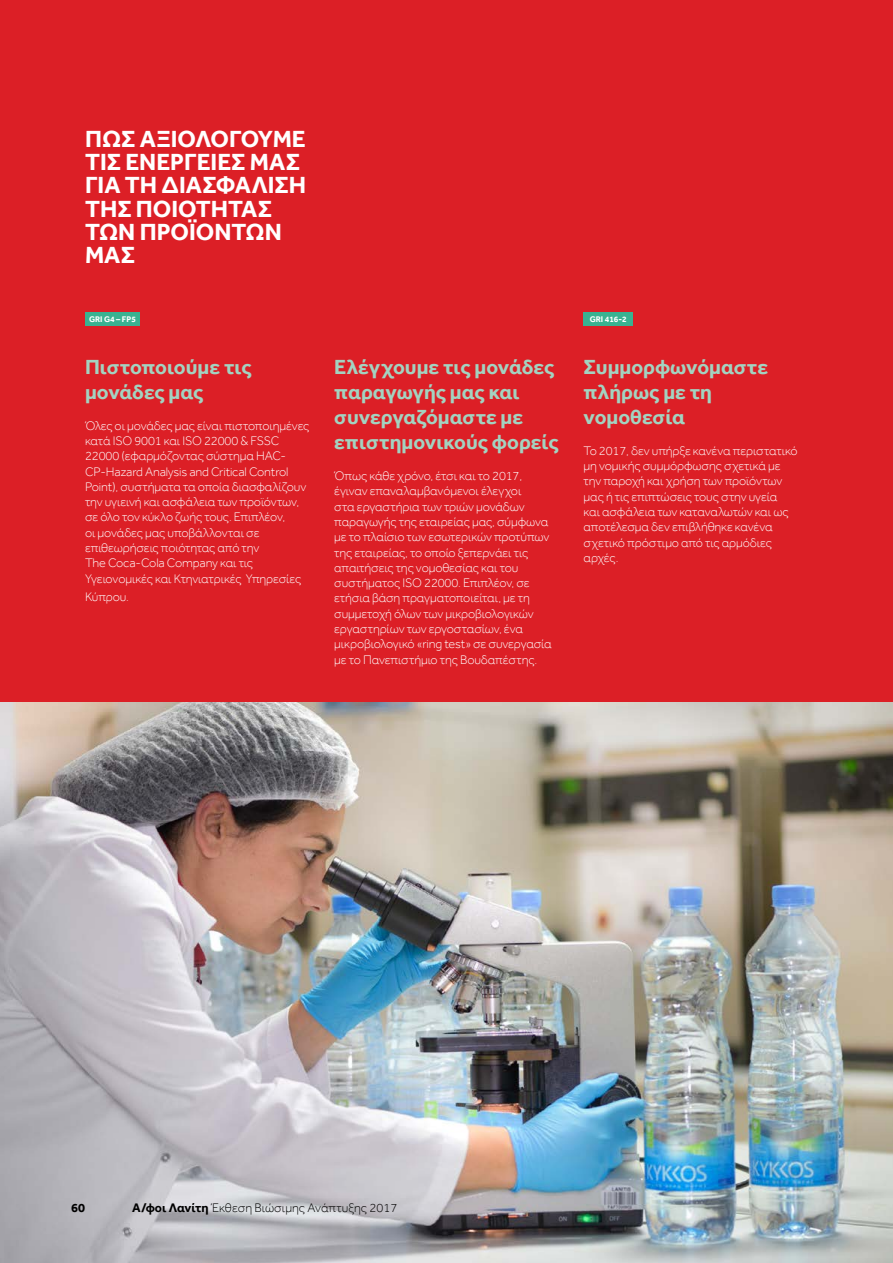
<style>
.page{position:relative;width:893px;height:1263px;background:#dc1f26}
.page>*{position:absolute;margin:0;border:0;box-sizing:border-box;transform-origin:0 0}
.t1{font:700 24px/23.2px "Effra";color:#fff}
.t2{font:700 21px/25.2px "Effra";color:#a3d3c1}
.t3{font:300 12.75px/15.3px "Effra";letter-spacing:-.01em;color:#fff}
.t4{font:300 12.75px "Effra";color:#000}
.t5{font:700 12.75px "Effra";color:#000}
.t6{font:700 8.4px "Effra";color:#fff}
.s1{font-weight:700}
</style>
<div class="page">
<img style="left:0;top:702px;width:893px;height:561px">
<div style="left:85px;top:312px;width:55px;height:14px;background:#39b291"></div>
<div style="left:584px;top:312px;width:49px;height:14px;background:#39b291"></div>
<h1 class="t1" style="left:85px;top:127px;width:110px">Πώς αξιολογού</h1>
<h1 class="t1" style="left:273px;top:127px;width:32px">με</h1>
<h1 class="t1" style="left:85px;top:150px;width:86px">τις ενέργε</h1>
<h1 class="t1" style="left:85px;top:150px;width:201px;text-indent:126px">ιές μας για τη διασφάλ</h1>
<h1 class="t1" style="left:268px;top:173px;width:40px">ιση</h1>
<h1 class="t1" style="left:85px;top:196px;width:172px">της ποιότητας των προϊό</h1>
<h1 class="t1" style="left:214px;top:220px;width:69px">ντων</h1>
<h1 class="t1" style="left:85px;top:243px;width:36px">μας</h1>
<p class="t6" style="left:89px;top:314px;width:48px">GRI G4 – FP5</p>
<h2 class="t2" style="left:85px;top:354px;width:168px">Πιστοποιούμε τις μονάδες μας</h2>
<p class="t3" style="left:85px;top:418px;width:226px">Όλες οι μονάδες μας είναι πιστοποιημένες κατά ISO 9001 και ISO 22000 &amp; FSSC 22000 (εφαρμόζοντας σύστημα HAC-CP-Hazard Analysis and Critical Control Point), συστήματα τα οποία διασφαλίζουν την υγιεινή και ασφάλεια των προϊόντων, σε όλο τον κύκλο ζωής τους. Επιπλέον,<br>οι μονάδες μας υποβάλλονται σε επιθεωρήσεις ποιότητας από την<br>The Coca-Cola Company και τις Υγειονομικές και Κτηνιατρικές Υπηρεσίες</p>
<p class="t3" style="left:85px;top:589px;width:45px">Κύπρου.</p>
<h2 class="t2" style="left:334px;top:354px;width:226px">Ελέγχουμε τις μονάδες παραγωγής μας και συνεργαζόμαστε με επιστημονικούς φορείς</h2>
<p class="t3" style="left:334px;top:468px;width:219px">Όπως κάθε χρόνο, έτσι και το 2017, έγιναν επαναλαμβανόμενοι έλεγχοι<br>στα εργαστήρια των τριών μονάδων παραγωγής της εταιρείας μας, σύμφωνα με το πλαίσιο των εσωτερικών προτύπων της εταιρείας, το οποίο ξεπερνάει τις απαιτήσεις της νομοθεσίας και του συστήματος ISO 22000. Επιπλέον, σε ετήσια βάση πραγματοποιείται, με τη συμμετοχή όλων των μικροβιολογικών εργαστηρίων των εργοστασίων, ένα μικροβιολογικό «ring test» σε συνεργασία με το Πανεπιστήμιο της Βουδαπέστης.</p>
<p class="t6" style="left:590px;top:314px;width:39px">GRI 416-2</p>
<h2 class="t2" style="left:584px;top:354px;width:186px">Συμμορφωνόμαστε πλήρως με τη νομοθεσία</h2>
<p class="t3" style="left:584px;top:443px;width:216px">Το 2017, δεν υπήρξε κανένα περιστατικό μη νομικής συμμόρφωσης σχετικά με την παροχή και χρήση των προϊόντων μας ή τις επιπτώσεις τους στην υγεία<br>και ασφάλεια των καταναλωτών και ως αποτέλεσμα δεν επιβλήθηκε κανένα σχετικό πρόστιμο από τις αρμόδιες αρχές.</p>
<p class="t5" style="left:71px;top:1200px;width:15px">60</p>
<p class="t4" style="left:132px;top:1201px;width:267px"><span class="s1">Α/φοι Λανίτη</span> Έκθεση Βιώσιμης Ανάπτυξης 2017</p>
</div>
